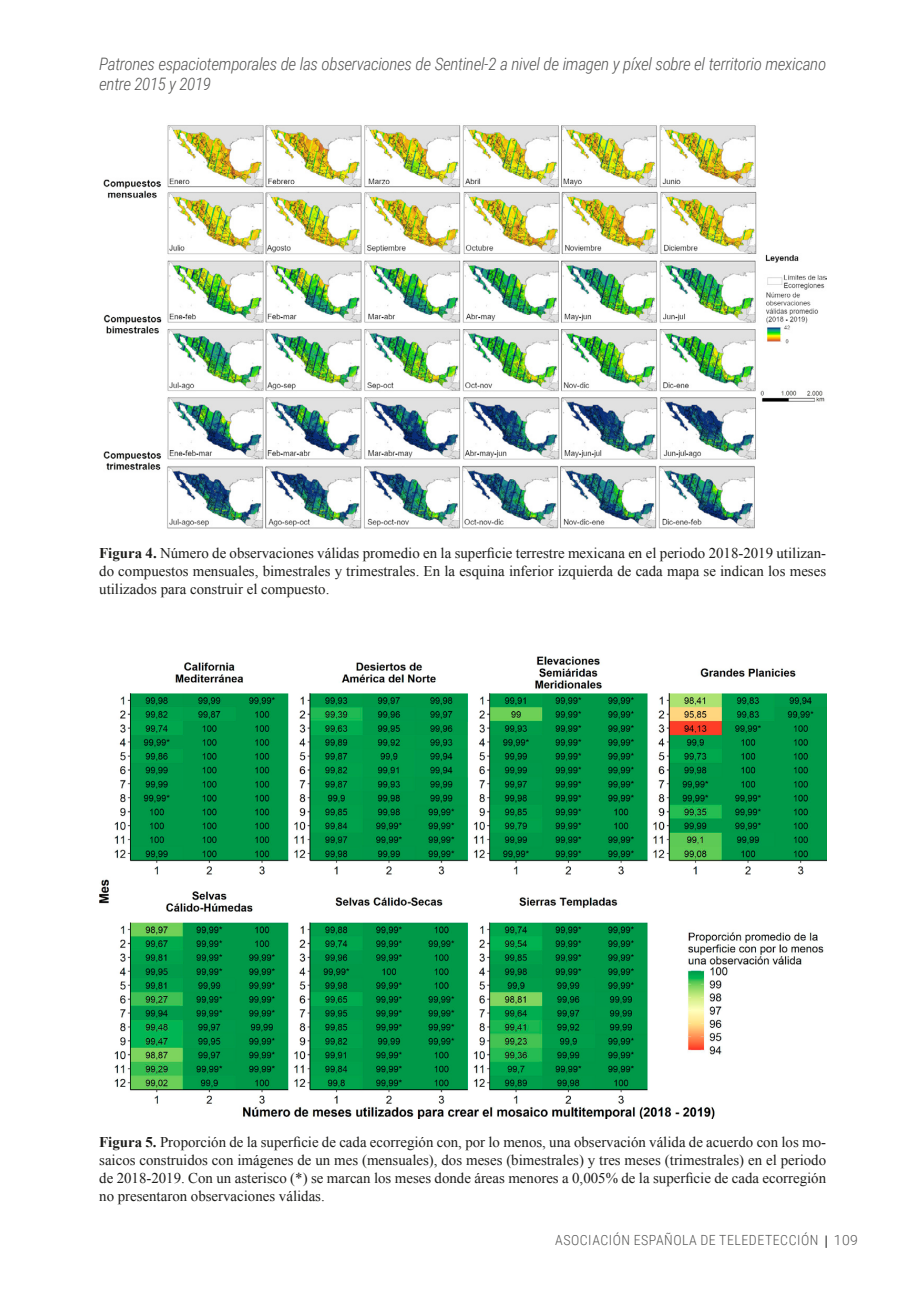
<style>
.page{position:relative;width:908px;height:1300px;background:#fff}
.page>*{position:absolute;margin:0;border:0;box-sizing:border-box;transform-origin:0 0}
.t1{font:italic 300 17.15px/20.7px "Roboto Condensed";letter-spacing:-.02em;color:#575756}
.t2{font:14.88px/17.8px "Times New Roman";color:#1d1d1b;text-align:justify}
.t3{font:300 14px "Roboto Condensed";letter-spacing:.035em;color:#575756}
.t4{font:300 14px "Roboto";color:#575756}
.s1{font-weight:700}
</style>
<div class="page">
<svg style="left:826px;top:1235px;width:1px;height:13px"></svg>
<img style="left:103px;top:125px;width:723px;height:404px">
<img style="left:99px;top:656px;width:727px;height:463px">
<p class="t1" style="left:99px;top:53px;width:728px">Patrones espaciotemporales de las observaciones de Sentinel-2 a nivel de imagen y píxel sobre el territorio mexicano entre 2015 y 2019</p>
<p class="t2" style="left:99px;top:544px;width:728px"><span class="s1">Figura 4.</span> Número de observaciones válidas promedio en la superficie terrestre mexicana en el periodo 2018-2019 utilizan&shy;do compuestos mensuales, bimestrales y trimestrales. En la esquina inferior izquierda de cada mapa se indican los meses utilizados para construir el compuesto.</p>
<p class="t2" style="left:99px;top:1133px;width:728px"><span class="s1">Figura 5.</span> Proporción de la superficie de cada ecorregión con, por lo menos, una observación válida de acuerdo con los mo&shy;saicos construidos con imágenes de un mes (mensuales), dos meses (bimestrales) y tres meses (trimestrales) en el periodo de 2018-2019. Con un asterisco (*) se marcan los meses donde áreas menores a 0,005% de la superficie de cada ecorregión no presentaron observaciones válidas.</p>
<p class="t3" style="left:555px;top:1230px;width:265px">ASOCIACIÓN ESPAÑOLA DE TELEDETECCIÓN</p>
<p class="t4" style="left:834px;top:1230px;width:26px">109</p>
</div>
